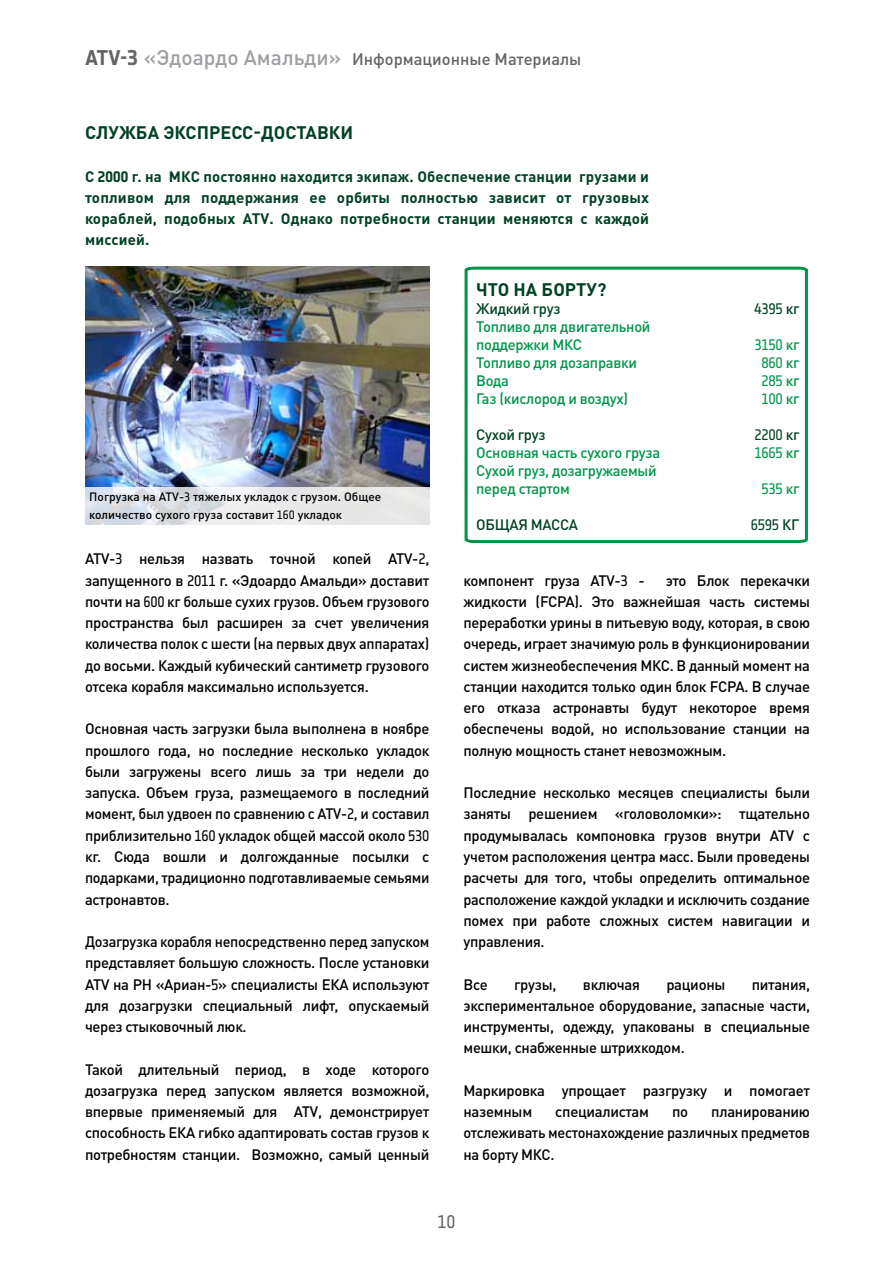
<style>
.page{position:relative;width:893px;height:1263px;background:#fff}
.page>*{position:absolute;margin:0;border:0;box-sizing:border-box;transform-origin:0 0}
.t1{font:700 18px "DIN Pro";color:#004125}
.t2{font:18px "Notes Esa";color:#636466}
.t3{font:500 16.5px "DIN Pro";color:#636466}
.t4{font:500 15px/21.3px "DIN Pro";letter-spacing:-.02em;color:#000;text-align:justify}
.t5{font:500 15px/21.3px "DIN Pro";letter-spacing:-.02em;color:#000;text-align:justify;scale:.96 1}
.t6{font:700 15px/21.3px "DIN Pro";letter-spacing:.01em;color:#004125;text-align:justify}
.t7{font:500 15px/18px "DIN Pro";letter-spacing:-.02em;color:#009449}
.t8{font:500 15px "DIN Pro";letter-spacing:-.02em;color:#004125}
.t9{font:500 12px/18px "DIN Pro";color:#000}
.s1{font-family:"Notes Style Bold Tf";font-weight:400;font-size:21px}
.s2{font-family:"Notes Esa";font-weight:700;font-size:21px}
.s3{font-size:21px;color:#9d9fa2}
</style>
<div class="page">
<svg style="left:464px;top:266px;width:344px;height:278px"></svg>
<img style="left:85px;top:267px;width:344px;height:220px">
<svg style="left:85px;top:487px;width:344px;height:38px;background:#e4e5e8"></svg>
<p class="t3" style="left:85px;top:49px;width:498px"><span class="s1">ATV-</span><span class="s2">3</span> <span class="s3">«Эдоардо Амальди»</span> Информационные Материалы</p>
<p class="t1" style="left:85px;top:121px;width:270px">СЛУЖБА ЭКСПРЕСС-ДОСТАВКИ</p>
<p class="t6" style="left:85px;top:165px;width:566px">С 2000 г. на МКС постоянно находится экипаж. Обеспечение станции грузами и топливом для поддержания ее орбиты полностью зависит от грузовых кораблей, подобных ATV. Однако потребности станции меняются с каждой миссией.</p>
<p class="t9" style="left:89px;top:487px;width:293px">Погрузка на ATV-3 тяжелых укладок с грузом. Общее количество сухого груза составит 160 укладок</p>
<p class="t4" style="left:85px;top:548px;width:346px">ATV-3 нельзя назвать точной копей ATV-2, запущенного в 2011 г. «Эдоардо Амальди» доставит почти на 600 кг больше сухих грузов. Объем грузового пространства был расширен за счет увеличения количества полок с шести (на первых двух аппаратах) до восьми. Каждый кубический сантиметр грузового отсека корабля максимально используется.</p>
<p class="t4" style="left:85px;top:718px;width:346px">Основная часть загрузки была выполнена в ноябре прошлого года, но последние несколько укладок были загружены всего лишь за три недели до запуска. Объем груза, размещаемого в последний момент, был удвоен по сравнению с ATV-2, и составил приблизительно 160 укладок общей массой около 530 кг. Сюда вошли и долгожданные посылки с подарками, традиционно подготавливаемые семьями астронавтов.</p>
<p class="t5" style="left:85px;top:930px;width:360px">Дозагрузка корабля непосредственно перед запуском представляет большую сложность. После установки ATV на РН «Ариан-5» специалисты ЕКА используют для дозагрузки специальный лифт, опускаемый через стыковочный люк.</p>
<p class="t4" style="left:85px;top:1058px;width:346px">Такой длительный период, в ходе которого дозагрузка перед запуском является возможной, впервые применяемый для ATV, демонстрирует способность ЕКА гибко адаптировать состав грузов к потребностям cтанции. Возможно, самый ценный</p>
<p class="t1" style="left:476px;top:277px;width:78px">Чтонаборту</p>
<p class="t1" style="left:597px;top:277px;width:11px">?</p>
<p class="t8" style="left:476px;top:298px;width:86px">Жидкий груз</p>
<p class="t8" style="left:754px;top:298px;width:47px">4395 кг</p>
<p class="t7" style="left:476px;top:317px;width:176px">Топливо для двигательной поддержки МКС</p>
<p class="t7" style="left:754px;top:335px;width:47px">3150 кг</p>
<p class="t7" style="left:476px;top:353px;width:162px">Топливо для дозаправки</p>
<p class="t7" style="left:761px;top:353px;width:39px">860 кг</p>
<p class="t7" style="left:476px;top:371px;width:34px">Вода</p>
<p class="t7" style="left:761px;top:371px;width:39px">285 кг</p>
<p class="t7" style="left:476px;top:389px;width:153px">Газ (кислород и воздух)</p>
<p class="t7" style="left:761px;top:389px;width:39px">100 кг</p>
<p class="t8" style="left:476px;top:424px;width:71px">Сухой груз</p>
<p class="t8" style="left:754px;top:424px;width:47px">2200 кг</p>
<p class="t7" style="left:476px;top:443px;width:186px">Основная часть сухого груза</p>
<p class="t7" style="left:754px;top:443px;width:47px">1665 кг</p>
<p class="t7" style="left:476px;top:461px;width:182px">Сухой груз, дозагружаемый перед стартом</p>
<p class="t7" style="left:761px;top:479px;width:39px">535 кг</p>
<p class="t8" style="left:476px;top:514px;width:64px">Общая масса</p>
<p class="t8" style="left:751px;top:514px;width:41px">6595 кг</p>
<p class="t4" style="left:463px;top:569px;width:183px">компонент груза ATV-3 -</p>
<p class="t4" style="left:463px;top:569px;width:348px;text-indent:202px">это Блок перекачки жидкости (FCPA). Это важнейшая часть системы переработки урины в питьевую воду, которая, в свою очередь, играет значимую роль в функционировании систем жизнеобеспечения МКС. В данный момент на cтанции находится только один блок FCPA. В случае его отказа астронавты будут некоторое время обеспечены водой, но использование cтанции на полную мощность станет невозможным.</p>
<p class="t4" style="left:463px;top:782px;width:348px">Последние несколько месяцев специалисты были заняты решением «головоломки»: тщательно продумывалась компоновка грузов внутри ATV с учетом расположения центра масс. Были проведены расчеты для того, чтобы определить оптимальное расположение каждой укладки и исключить создание помех при работе сложных систем навигации и управления.</p>
<p class="t4" style="left:463px;top:973px;width:26px">Все</p>
<p class="t4" style="left:514px;top:973px;width:44px">грузы,</p>
<p class="t4" style="left:583px;top:973px;width:59px">включая</p>
<p class="t4" style="left:666px;top:973px;width:61px">рационы</p>
<p class="t4" style="left:463px;top:973px;width:348px;text-indent:288px">питания, экспериментальное оборудование, запасные части, инструменты, одежду, упакованы в специальные мешки, снабженные штрихкодом.</p>
<p class="t4" style="left:463px;top:1079px;width:348px">Маркировка упрощает разгрузку и помогает наземным</p>
<p class="t4" style="left:463px;top:1101px;width:348px;text-indent:248px">планированию отслеживать местонахождение различных предметов на борту МКС.</p>
<p class="t4" style="left:555px;top:1101px;width:95px">специалистам</p>
<p class="t4" style="left:672px;top:1101px;width:18px">по</p>
<p class="t2" style="left:437px;top:1212px;width:19px">10</p>
</div>
